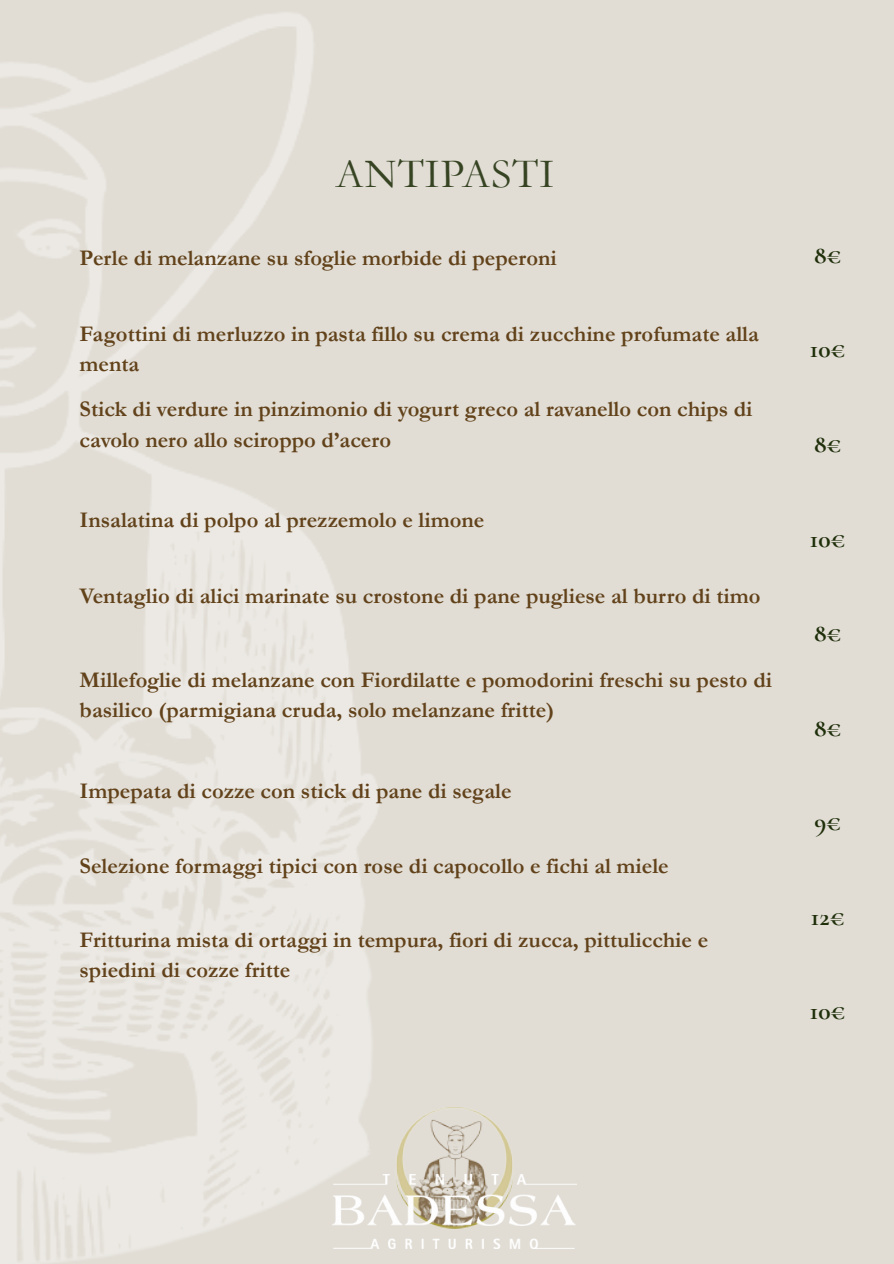
<style>
.page{position:relative;width:894px;height:1264px;background:#fff}
.page>*{position:absolute;margin:0;border:0;box-sizing:border-box;transform-origin:0 0}
.t1{font:41.85px "Garamond";letter-spacing:.025em;color:#1f2f0a}
.t2{font:700 25.5px "Cormorant Garamond";color:#1f2f0a}
.t3{font:700 22.5px/30.3px "Garamond";color:#62421a}
</style>
<div class="page">
<div style="left:0;top:0;width:893px;height:1263px;background:#e1ddd5"></div>
<img style="left:396px;top:1107px;width:117px;height:66px">
<img style="left:393px;top:1173px;width:183px;height:75px">
<img style="left:0;top:12px;width:393px;height:1251px">
<h1 class="t1" style="left:335px;top:151px;width:220px">ANTIPASTI</h1>
<p class="t3" style="left:80px;top:243px;width:478px">Perle di melanzane su sfoglie morbide di peperoni</p>
<h1 class="t3" style="left:80px;top:319px;width:680px">Fagottini di merluzzo in pasta fillo su crema di zucchine profumate alla menta</h1>
<p class="t3" style="left:80px;top:394px;width:674px">Stick di verdure in pinzimonio di yogurt greco al ravanello con chips di cavolo nero allo sciroppo d’acero</p>
<p class="t3" style="left:80px;top:505px;width:406px">Insalatina di polpo al prezzemolo e limone</p>
<p class="t3" style="left:80px;top:581px;width:682px">Ventaglio di alici marinate su crostone di pane pugliese al burro di timo</p>
<p class="t3" style="left:80px;top:665px;width:693px">Millefoglie di melanzane con Fiordilatte e pomodorini freschi su pesto di basilico (parmigiana cruda, solo melanzane fritte)</p>
<p class="t3" style="left:80px;top:775px;width:433px">Impepata di cozze con stick di pane di segale</p>
<p class="t3" style="left:80px;top:851px;width:590px">Selezione formaggi tipici con rose di capocollo e fichi al miele</p>
<p class="t3" style="left:80px;top:924px;width:630px">Fritturina mista di ortaggi in tempura, fiori di zucca, pittulicchie e spiedini di cozze fritte</p>
<p class="t2" style="left:813px;top:239px;width:29px">8€</p>
<p class="t2" style="left:809px;top:334px;width:37px">10€</p>
<p class="t2" style="left:813px;top:428px;width:29px">8€</p>
<p class="t2" style="left:809px;top:523px;width:37px">10€</p>
<h2 class="t2" style="left:813px;top:617px;width:29px">8€</h2>
<h2 class="t2" style="left:813px;top:712px;width:29px">8€</h2>
<h2 class="t2" style="left:814px;top:806px;width:28px">9€</h2>
<h2 class="t2" style="left:810px;top:901px;width:35px">12€</h2>
<h2 class="t2" style="left:809px;top:995px;width:37px">10€</h2>
</div>
